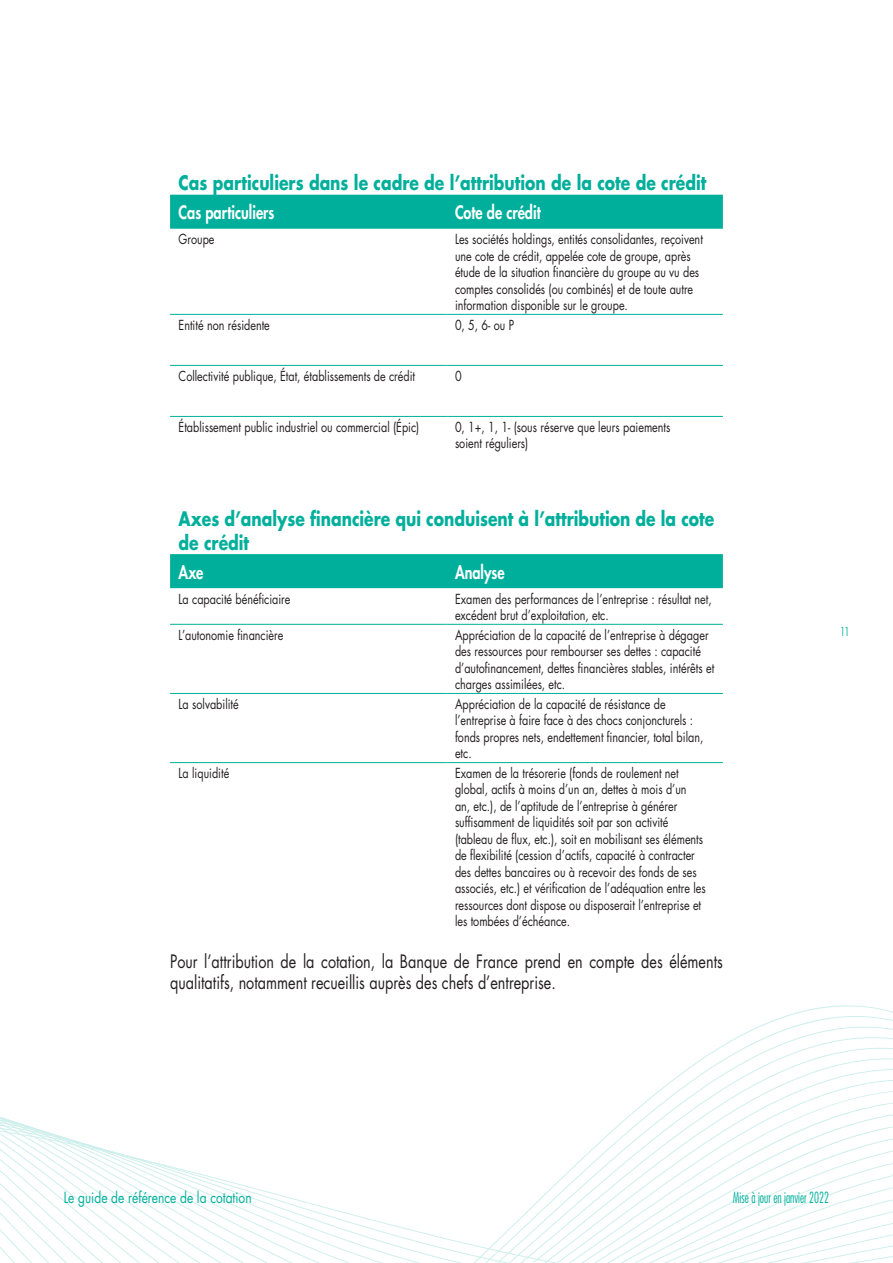
<style>
.page{position:relative;width:893px;height:1263px;background:#fff}
.page>*{position:absolute;margin:0;border:0;box-sizing:border-box;transform-origin:0 0}
.t1{font:700 19.5px/23.4px "Futura Std";color:#00af9b;scale:.8 1}
.t2{font:18px/21px "Futura Std";color:#231f20;scale:.8 1}
.t3{font:800 18px "Futura Std";color:#fff;scale:.8 1}
.t4{font:15px "Futura Std";color:#00af9b;scale:.8 1}
.t5{font:300 condensed 15px "Futura Std";color:#00af9b;scale:.8 1}
.t6{font:13.5px/16.5px "Futura Std";color:#231f20;scale:.8 1}
.t7{font:300 condensed 12px "Futura Std";color:#00af9b;scale:.9 1}
</style>
<div class="page">
<svg style="left:0;top:1005px;width:893px;height:258px"></svg>
<div style="left:170px;top:195px;width:553px;height:34px;background:#00af9b"></div>
<hr style="left:170px;top:314px;width:276px;height:1px;background:#00af9b">
<hr style="left:446px;top:314px;width:277px;height:1px;background:#00af9b">
<hr style="left:170px;top:365px;width:276px;height:1px;background:#00af9b">
<hr style="left:446px;top:365px;width:277px;height:1px;background:#00af9b">
<hr style="left:170px;top:416px;width:276px;height:1px;background:#00af9b">
<hr style="left:446px;top:416px;width:277px;height:1px;background:#00af9b">
<div style="left:170px;top:554px;width:553px;height:34px;background:#00af9b"></div>
<hr style="left:170px;top:624px;width:276px;height:1px;background:#00af9b">
<hr style="left:446px;top:624px;width:277px;height:1px;background:#00af9b">
<hr style="left:170px;top:693px;width:276px;height:1px;background:#00af9b">
<hr style="left:446px;top:693px;width:277px;height:1px;background:#00af9b">
<hr style="left:170px;top:762px;width:276px;height:1px;background:#00af9b">
<hr style="left:446px;top:762px;width:277px;height:1px;background:#00af9b">
<h1 class="t1" style="left:179px;top:171px;width:661px">Cas particuliers dans le cadre de l’attribution de la cote de crédit</h1>
<h2 class="t3" style="left:179px;top:201px;width:121px">Cas particuliers</h2>
<h2 class="t3" style="left:455px;top:201px;width:109px">Cote de crédit</h2>
<p class="t6" style="left:179px;top:231px;width:46px">Groupe</p>
<p class="t6" style="left:455px;top:231px;width:311px">Les sociétés holdings, entités consolidantes, reçoivent une cote de crédit, appelée cote de groupe, après étude de la situation financière du groupe au vu des comptes consolidés (ou combinés) et de toute autre information disponible sur le groupe.</p>
<p class="t6" style="left:179px;top:317px;width:116px">Entité non résidente</p>
<p class="t6" style="left:455px;top:317px;width:75px">0, 5, 6- ou P</p>
<p class="t6" style="left:179px;top:368px;width:297px">Collectivité publique, État, établissements de crédit</p>
<p class="t6" style="left:455px;top:368px;width:10px">0</p>
<p class="t6" style="left:179px;top:419px;width:302px">Établissement public industriel ou commercial (Épic)</p>
<p class="t6" style="left:455px;top:419px;width:271px">0, 1+, 1, 1- (sous réserve que leurs paiements soient réguliers)</p>
<h1 class="t1" style="left:179px;top:507px;width:671px">Axes d’analyse financière qui conduisent à l’attribution de la cote de crédit</h1>
<h2 class="t3" style="left:179px;top:560px;width:33px">Axe</h2>
<h2 class="t3" style="left:455px;top:560px;width:64px">Analyse</h2>
<p class="t6" style="left:179px;top:590px;width:141px">La capacité bénéficiaire</p>
<p class="t6" style="left:455px;top:590px;width:322px">Examen des performances de l’entreprise : résultat net, excédent brut d’exploitation, etc.</p>
<p class="t6" style="left:179px;top:627px;width:133px">L’autonomie financière</p>
<p class="t6" style="left:455px;top:627px;width:326px">Appréciation de la capacité de l’entreprise à dégager des ressources pour rembourser ses dettes : capacité d’autofinancement, dettes financières stables, intérêts et charges assimilées, etc.</p>
<p class="t6" style="left:179px;top:696px;width:77px">La solvabilité</p>
<p class="t6" style="left:455px;top:696px;width:312px">Appréciation de la capacité de résistance de l’entreprise à faire face à des chocs conjoncturels : fonds propres nets, endettement financier, total bilan, etc.</p>
<p class="t6" style="left:179px;top:765px;width:65px">La liquidité</p>
<p class="t6" style="left:455px;top:765px;width:315px">Examen de la trésorerie (fonds de roulement net global, actifs à moins d’un an, dettes à mois d’un<br>an, etc.), de l’aptitude de l’entreprise à générer suffisamment de liquidités soit par son activité (tableau de flux, etc.), soit en mobilisant ses éléments de flexibilité (cession d’actifs, capacité à contracter des dettes bancaires ou à recevoir des fonds de ses associés, etc.) et vérification de l’adéquation entre les ressources dont dispose ou disposerait l’entreprise et les tombées d’échéance.</p>
<h2 class="t2" style="left:170px;top:951px;width:692px">Pour l’attribution de la cotation, la Banque de France prend en compte des éléments qualitatifs, notamment recueillis auprès des chefs d’entreprise.</h2>
<p class="t7" style="left:840px;top:625px;width:11px">11</p>
<p class="t4" style="left:64px;top:1188px;width:236px">Le guide de référence de la cotation</p>
<p class="t5" style="left:733px;top:1189px;width:122px">Mise à jour en janvier 2022</p>
</div>
